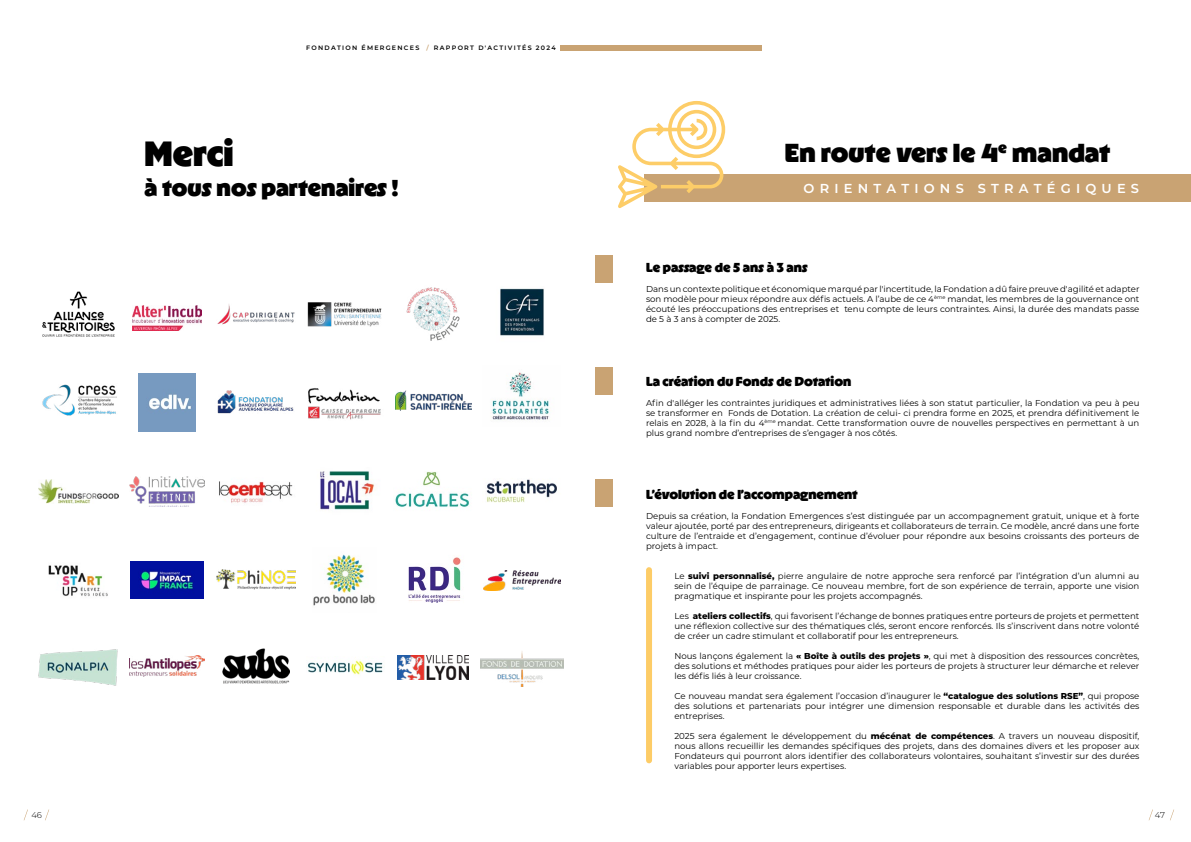
<style>
.page{position:relative;width:1191px;height:842px;background:#fff}
.page>*{position:absolute;margin:0;border:0;box-sizing:border-box;transform-origin:0 0}
.t1{font:900 35px "RL Aqva";color:#000}
.t2{font:900 26px "RL Aqva";color:#000}
.t3{font:900 23px "RL Aqva";color:#000}
.t4{font:900 13px "RL Aqva";color:#000}
.t5{font:600 13px "Montserrat";letter-spacing:.4em;color:#fff}
.t6{font:8.6px/10px "Montserrat";color:#000;text-align:justify}
.t7{font:300 8.5px "Montserrat";color:#000}
.t8{font:600 6.4px "Montserrat";letter-spacing:.2em;color:#000}
.s1{color:#c9a373}
.s2{font-weight:800}
</style>
<div class="page">
<img style="left:42px;top:291px;width:73px;height:46px">
<img style="left:42px;top:384px;width:75px;height:32px">
<img style="left:38px;top:479px;width:80px;height:24px">
<img style="left:48px;top:565px;width:60px;height:32px">
<img style="left:38px;top:649px;width:80px;height:37px">
<img style="left:132px;top:306px;width:70px;height:25px">
<img style="left:138px;top:374px;width:58px;height:58px">
<img style="left:130px;top:476px;width:74px;height:31px">
<img style="left:130px;top:561px;width:74px;height:37px">
<img style="left:129px;top:655px;width:76px;height:22px">
<img style="left:217px;top:304px;width:78px;height:21px">
<img style="left:219px;top:481px;width:74px;height:22px">
<img style="left:216px;top:569px;width:79px;height:21px">
<img style="left:222px;top:648px;width:67px;height:35px">
<img style="left:307px;top:302px;width:75px;height:25px">
<img style="left:308px;top:388px;width:73px;height:32px">
<img style="left:320px;top:471px;width:54px;height:39px">
<img style="left:313px;top:554px;width:62px;height:52px">
<img style="left:308px;top:657px;width:75px;height:18px">
<img style="left:406px;top:287px;width:54px;height:54px">
<img style="left:395px;top:391px;width:76px;height:20px">
<img style="left:395px;top:471px;width:75px;height:37px">
<img style="left:408px;top:557px;width:53px;height:46px">
<img style="left:398px;top:656px;width:70px;height:23px">
<img style="left:500px;top:288px;width:44px;height:48px">
<img style="left:492px;top:372px;width:58px;height:48px">
<img style="left:486px;top:479px;width:71px;height:24px">
<img style="left:483px;top:570px;width:77px;height:20px">
<img style="left:480px;top:651px;width:83px;height:35px">
<img style="left:217px;top:390px;width:77px;height:24px">
<div style="left:646px;top:570px;width:6px;height:190px;background:#fdcc67"></div>
<div style="left:645px;top:174px;width:546px;height:27px;background:#c9a373"></div>
<div style="left:595px;top:255px;width:17px;height:28px;background:#c9a373"></div>
<div style="left:595px;top:368px;width:17px;height:27px;background:#c9a373"></div>
<div style="left:595px;top:479px;width:17px;height:27px;background:#c9a373"></div>
<svg style="left:618px;top:101px;width:107px;height:107px"></svg>
<div style="left:560px;top:45px;width:202px;height:6px;background:#c9a373"></div>
<svg style="left:24px;top:809px;width:4px;height:11px"></svg>
<svg style="left:45px;top:809px;width:4px;height:11px"></svg>
<svg style="left:1149px;top:809px;width:4px;height:11px"></svg>
<svg style="left:1170px;top:809px;width:4px;height:11px"></svg>
<p class="t7" style="left:31px;top:809px;width:12px">46</p>
<p class="t8" style="left:306px;top:43px;width:251px">FONDATION ÉMERGENCES <span class="s1">/</span> RAPPORT D'ACTIVITÉS 2024</p>
<h1 class="t1" style="left:145px;top:131px;width:91px">Merci</h1>
<h3 class="t3" style="left:145px;top:173px;width:255px">à tous nos partenaires !</h3>
<h3 class="t5" style="left:803px;top:179px;width:337px">ORIENTATIONS STRATÉGIQUES</h3>
<h2 class="t2" style="left:785px;top:136px;width:327px">En route vers le 4<sup>e</sup> mandat</h2>
<h3 class="t4" style="left:646px;top:260px;width:163px">Le passage de 5 ans à 3 ans</h3>
<p class="t6" style="left:646px;top:284px;width:495px">Dans un contexte politique et économique marqué par l'incertitude, la Fondation a dû faire preuve d'agilité et adapter son modèle pour mieux répondre aux défis actuels. A l’aube de ce 4<sup>ème</sup> mandat, les membres de la gouvernance ont écouté les préoccupations des entreprises et tenu compte de leurs contraintes. Ainsi, la durée des mandats passe de 5 à 3 ans à compter de 2025.</p>
<h3 class="t4" style="left:646px;top:373px;width:207px">La création du Fonds de Dotation</h3>
<p class="t6" style="left:646px;top:398px;width:495px">Afin d'alléger les contraintes juridiques et administratives liées à son statut particulier, la Fondation va peu à peu se transformer en Fonds de Dotation. La création de celui- ci prendra forme en 2025, et prendra définitivement le relais en 2028, à la fin du 4<sup>ème</sup> mandat. Cette transformation ouvre de nouvelles perspectives en permettant à un plus grand nombre d’entreprises de s’engager à nos côtés.</p>
<h3 class="t4" style="left:646px;top:486px;width:213px">L’évolution de l’accompagnement</h3>
<p class="t6" style="left:646px;top:510px;width:495px">Depuis sa création, la Fondation Emergences s’est distinguée par un accompagnement gratuit, unique et à forte valeur ajoutée, porté par des entrepreneurs, dirigeants et collaborateurs de terrain. Ce modèle, ancré dans une forte culture de l’entraide et d’engagement, continue d’évoluer pour répondre aux besoins croissants des porteurs de projets à impact.</p>
<p class="t6" style="left:674px;top:570px;width:466px">Le <span class="s2">suivi personnalisé,</span> pierre angulaire de notre approche sera renforcé par l’intégration d’un alumni au sein de l’équipe de parrainage. Ce nouveau membre, fort de son expérience de terrain, apporte une vision pragmatique et inspirante pour les projets accompagnés.</p>
<p class="t6" style="left:674px;top:610px;width:466px">Les <span class="s2">ateliers collectifs</span>, qui favorisent l’échange de bonnes pratiques entre porteurs de projets et permettent une réflexion collective sur des thématiques clés, seront encore renforcés. Ils s’inscrivent dans notre volonté de créer un cadre stimulant et collaboratif pour les entrepreneurs.</p>
<p class="t6" style="left:674px;top:650px;width:466px">Nous lançons également la <span class="s2">« Boîte à outils des projets »</span>, qui met à disposition des ressources concrètes, des solutions et méthodes pratiques pour aider les porteurs de projets à structurer leur démarche et relever les défis liés à leur croissance.</p>
<p class="t6" style="left:674px;top:690px;width:466px">Ce nouveau mandat sera également l’occasion d’inaugurer le <span class="s2">“catalogue des solutions RSE”</span>, qui propose des solutions et partenariats pour intégrer une dimension responsable et durable dans les activités des entreprises.</p>
<p class="t6" style="left:674px;top:730px;width:466px">2025 sera également le développement du <span class="s2">mécénat de compétences</span>. A travers un nouveau dispositif, nous allons recueillir les demandes spécifiques des projets, dans des domaines divers et les proposer aux Fondateurs qui pourront alors identifier des collaborateurs volontaires, souhaitant s’investir sur des durées variables pour apporter leurs expertises.</p>
<p class="t7" style="left:1154px;top:810px;width:12px">47</p>
</div>
